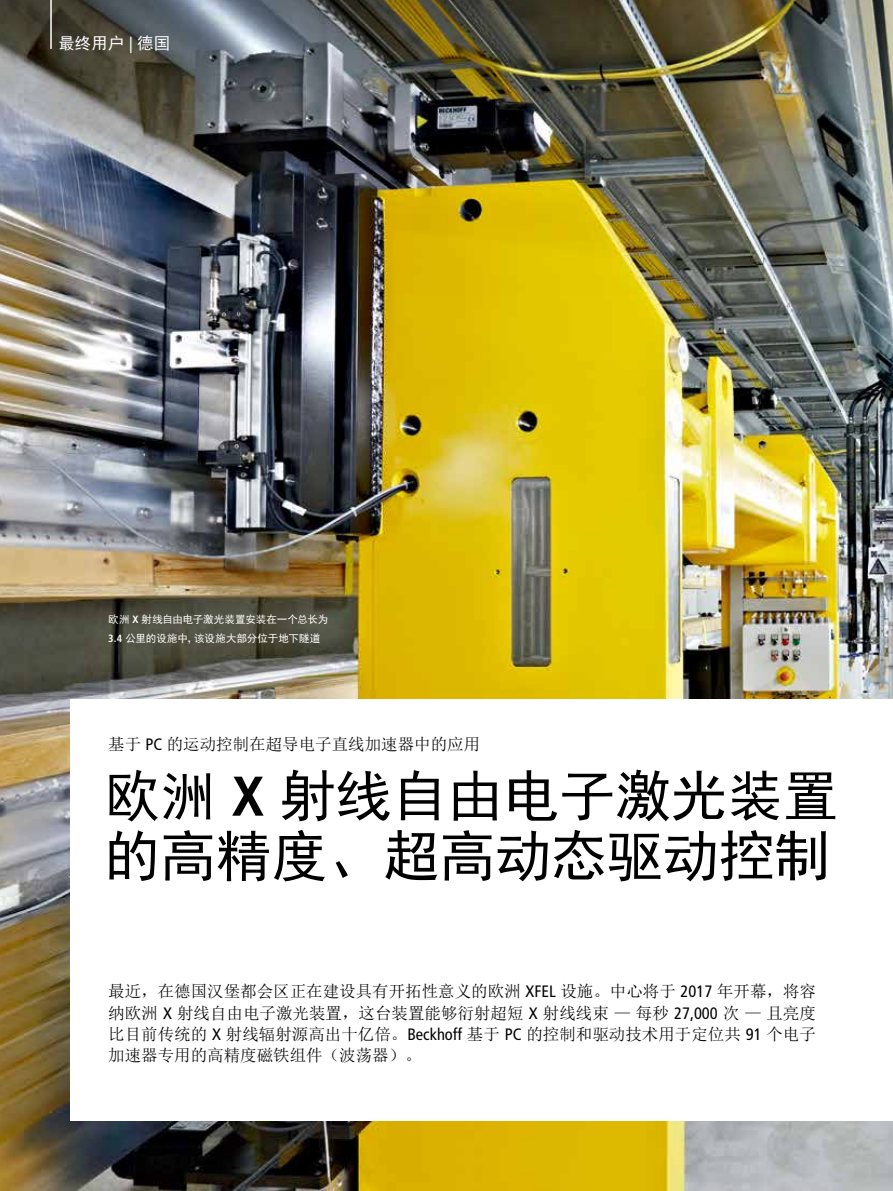
<style>
.page{position:relative;width:893px;height:1191px;background:#fff}
.page>*{position:absolute;margin:0;border:0;box-sizing:border-box;transform-origin:0 0}
.t1{font:55.8px/59.8px "Sim Hei";color:#000}
.t2{font:16.5px/21.3px "Sim Sun";color:#000;text-align:justify}
.t3{font:16.5px "Sim Hei";color:#fff}
.t4{font:10.5px/19.2px "Sim Hei";letter-spacing:-.01em;color:#fff}
.s1{font-family:"Frutiger LT Pro";font-stretch:condensed}
.s2{font-family:"Frutiger LT Pro";font-weight:700;font-stretch:condensed}
</style>
<div class="page">
<img style="left:0;top:412px;width:893px;height:779px">
<img style="left:0;top:0;width:893px;height:412px">
<div style="left:70px;top:699px;width:823px;height:421px;background:#fff"></div>
<hr style="left:50px;top:0;width:2px;height:49px;background:#fff">
<p class="t3" style="left:58px;top:35px;width:113px">最终用户 <span class="s1">|</span> 德国</p>
<p class="t4" style="left:108px;top:610px;width:221px">欧洲 <span class="s2">X</span> 射线自由电子激光装置安装在一个总长为<br><span class="s2">3.4</span> 公里的设施中，该设施大部分位于地下隧道</p>
<p class="t2" style="left:108px;top:734px;width:374px">基于 <span class="s1">PC</span> 的运动控制在超导电子直线加速器中的应用</p>
<h1 class="t1" style="left:104px;top:766px;width:736px">欧洲 <span class="s2">X</span> 射线自由电子激光装置的高精度、超高动态驱动控制</h1>
<p class="t2" style="left:108px;top:981px;width:709px">最近，在德国汉堡都会区正在建设具有开拓性意义的欧洲 <span class="s1">XFEL</span> 设施。中心将于 <span class="s1">2017</span> 年开幕，将容纳欧洲 <span class="s1">X</span> 射线自由电子激光装置，这台装置能够衍射超短 <span class="s1">X</span> 射线线束 — 每秒 <span class="s1">27,000</span> 次 — 且亮度比目前传统的 <span class="s1">X</span> 射线辐射源高出十亿倍。<span class="s1">Beckhoff</span> 基于 <span class="s1">PC</span> 的控制和驱动技术用于定位共 <span class="s1">91</span> 个电子加速器专用的高精度磁铁组件（波荡器）。</p>
</div>
